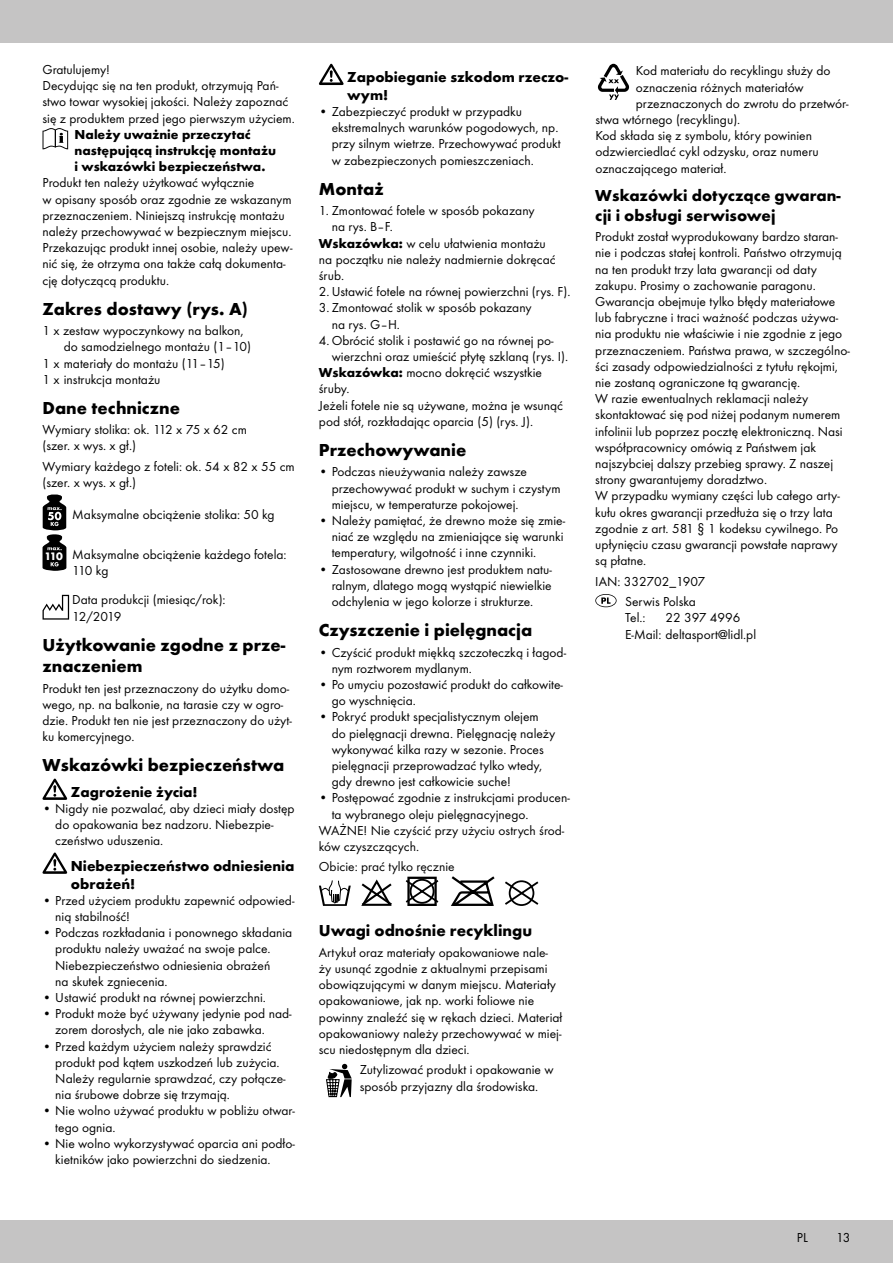
<style>
.page{position:relative;width:893px;height:1263px;background:#fff}
.page>*{position:absolute;margin:0;border:0;box-sizing:border-box;transform-origin:0 0}
.t1{font:700 18px/21.6px "Futura TOT";color:#000}
.t2{font:700 16.5px/19.8px "Futura TOT";color:#000}
.t3{font:700 15px/18px "Futura TOT";color:#000}
.t4{font:13.5px/16.2px "Futura TOT Boo";color:#000}
.t5{font:700 13.5px/16.2px "Futura TOT";color:#000}
.s1{font-family:"Futura TOT";font-weight:700;font-size:11.25px;color:#fff}
.s2{font-family:"Futura TOT";font-weight:700}
</style>
<div class="page">
<div style="left:0;top:1220px;width:893px;height:43px;background:#c5c4c4"></div>
<div style="left:0;top:0;width:893px;height:43px;background:#c5c4c4"></div>
<svg style="left:43px;top:128px;width:25px;height:21px"></svg>
<svg style="left:43px;top:494px;width:23px;height:77px"></svg>
<svg style="left:43px;top:595px;width:26px;height:25px"></svg>
<svg style="left:43px;top:779px;width:24px;height:21px"></svg>
<svg style="left:43px;top:852px;width:24px;height:22px"></svg>
<svg style="left:319px;top:64px;width:25px;height:21px"></svg>
<svg style="left:361px;top:879px;width:31px;height:27px"></svg>
<svg style="left:405px;top:877px;width:34px;height:29px"></svg>
<svg style="left:451px;top:876px;width:44px;height:30px"></svg>
<svg style="left:505px;top:880px;width:33px;height:26px"></svg>
<svg style="left:319px;top:880px;width:32px;height:26px"></svg>
<svg style="left:326px;top:1064px;width:26px;height:33px"></svg>
<svg style="left:598px;top:64px;width:31px;height:36px"></svg>
<svg style="left:595px;top:594px;width:22px;height:13px"></svg>
<p class="t4" style="left:43px;top:61px;width:254px">Gratulujemy!<br>Decydując się na ten produkt, otrzymują Pań&shy;stwo towar wysokiej jakości. Należy zapoznać się z produktem przed jego pierwszym użyciem.</p>
<p class="t5" style="left:75px;top:126px;width:203px">Należy uważnie przeczytać następującą instrukcję montażu i wskazówki bezpieczeństwa.</p>
<p class="t4" style="left:43px;top:175px;width:251px">Produkt ten należy użytkować wyłącznie<br>w opisany sposób oraz zgodnie ze wskazanym przeznaczeniem. Niniejszą instrukcję montażu należy przechowywać w bezpiecznym miejscu.<br>Przekazując produkt innej osobie, należy upew&shy;nić się, że otrzyma ona także całą dokumenta&shy;cję dotyczącą produktu.</p>
<h1 class="t1" style="left:43px;top:297px;width:207px">Zakres dostawy (rys. A)</h1>
<p class="t4" style="left:43px;top:322px;width:203px">1 x zestaw wypoczynkowy na balkon,</p>
<p class="t4" style="left:64px;top:339px;width:189px">do samodzielnego montażu (1–10)</p>
<p class="t4" style="left:43px;top:355px;width:184px">1 x materiały do montażu (11–15)</p>
<p class="t4" style="left:43px;top:371px;width:119px">1 x instrukcja montażu</p>
<h1 class="t1" style="left:43px;top:397px;width:139px">Dane techniczne</h1>
<p class="t4" style="left:43px;top:422px;width:206px">Wymiary stolika: ok. 112 x 75 x 62 cm (szer. x wys. x gł.)</p>
<p class="t4" style="left:43px;top:458px;width:254px">Wymiary każdego z foteli: ok. 54 x 82 x 55 cm (szer. x wys. x gł.)</p>
<p class="t4" style="left:72px;top:506px;width:204px">Maksymalne obciążenie stolika: 50 kg</p>
<p class="t4" style="left:72px;top:546px;width:216px;text-indent:-28px"><span class="s1">110</span> Maksymalne obciążenie każdego fotela:<br>110 kg</p>
<p class="t4" style="left:72px;top:592px;width:155px">Data produkcji (miesiąc/rok):<br>12/2019</p>
<h1 class="t1" style="left:43px;top:633px;width:244px">Użytkowanie zgodne z prze&shy;znaczeniem</h1>
<p class="t4" style="left:43px;top:680px;width:251px">Produkt ten jest przeznaczony do użytku domo&shy;wego, np. na balkonie, na tarasie czy w ogro&shy;dzie. Produkt ten nie jest przeznaczony do użyt&shy;ku komercyjnego.</p>
<h1 class="t1" style="left:43px;top:754px;width:243px">Wskazówki bezpieczeństwa</h1>
<p class="t3" style="left:71px;top:782px;width:128px">Zagrożenie życia!</p>
<p class="t4" style="left:55px;top:800px;width:241px;text-indent:-13px">• Nigdy nie pozwalać, aby dzieci miały dostęp do opakowania bez nadzoru. Niebezpie&shy;czeństwo uduszenia.</p>
<p class="t3" style="left:71px;top:856px;width:225px">Niebezpieczeństwo odniesienia obrażeń!</p>
<p class="t4" style="left:55px;top:892px;width:241px;text-indent:-13px">• Przed użyciem produktu zapewnić odpowied&shy;nią stabilność!</p>
<p class="t4" style="left:55px;top:924px;width:239px;text-indent:-13px">• Podczas rozkładania i ponownego składania produktu należy uważać na swoje palce.<br>Niebezpieczeństwo odniesienia obrażeń<br>na skutek zgniecenia.</p>
<p class="t4" style="left:43px;top:989px;width:225px">• Ustawić produkt na równej powierzchni.</p>
<p class="t4" style="left:55px;top:1005px;width:238px;text-indent:-13px">• Produkt może być używany jedynie pod nad&shy;zorem dorosłych, ale nie jako zabawka.</p>
<p class="t4" style="left:55px;top:1038px;width:232px;text-indent:-13px">• Przed każdym użyciem należy sprawdzić produkt pod kątem uszkodzeń lub zużycia.<br>Należy regularnie sprawdzać, czy połącze&shy;nia śrubowe dobrze się trzymają.</p>
<p class="t4" style="left:55px;top:1103px;width:241px;text-indent:-13px">• Nie wolno używać produktu w pobliżu otwar&shy;tego ognia.</p>
<p class="t4" style="left:55px;top:1135px;width:241px;text-indent:-13px">• Nie wolno wykorzystywać oparcia ani podło&shy;kietników jako powierzchni do siedzenia.</p>
<p class="t3" style="left:347px;top:68px;width:223px">Zapobieganie szkodom rzeczo&shy;wym!</p>
<p class="t4" style="left:332px;top:103px;width:231px;text-indent:-13px">• Zabezpieczyć produkt w przypadku ekstremalnych warunków pogodowych, np. przy silnym wietrze. Przechowywać produkt w zabezpieczonych pomieszczeniach.</p>
<h1 class="t1" style="left:319px;top:178px;width:66px">Montaż</h1>
<p class="t4" style="left:319px;top:203px;width:217px">1. Zmontować fotele w sposób pokazany</p>
<p class="t4" style="left:332px;top:219px;width:63px">na rys. B–F.</p>
<p class="t4" style="left:319px;top:235px;width:228px"><span class="s2">Wskazówka:</span> w celu ułatwienia montażu</p>
<p class="t4" style="left:319px;top:251px;width:238px">na początku nie należy nadmiernie dokręcać</p>
<p class="t4" style="left:319px;top:267px;width:27px">śrub.</p>
<p class="t4" style="left:319px;top:284px;width:253px">2.Ustawić fotele na równej powierzchni (rys. F).</p>
<p class="t4" style="left:319px;top:300px;width:214px">3. Zmontować stolik w sposób pokazany</p>
<p class="t4" style="left:332px;top:316px;width:70px">na rys. G–H.</p>
<p class="t4" style="left:319px;top:332px;width:236px">4.Obrócić stolik i postawić go na równej po-</p>
<p class="t4" style="left:332px;top:348px;width:238px">wierzchni oraz umieścić płytę szklaną (rys. I).</p>
<p class="t4" style="left:319px;top:365px;width:225px"><span class="s2">Wskazówka:</span> mocno dokręcić wszystkie</p>
<p class="t4" style="left:319px;top:381px;width:32px">śruby.</p>
<p class="t4" style="left:319px;top:397px;width:246px">Jeżeli fotele nie są używane, można je wsunąć</p>
<p class="t4" style="left:319px;top:413px;width:216px">pod stół, rozkładając oparcia (5) (rys. J).</p>
<h1 class="t1" style="left:319px;top:439px;width:149px">Przechowywanie</h1>
<p class="t4" style="left:332px;top:464px;width:230px;text-indent:-13px">• Podczas nieużywania należy zawsze przechowywać produkt w suchym i czystym miejscu, w temperaturze pokojowej.</p>
<p class="t4" style="left:332px;top:512px;width:235px;text-indent:-13px">• Należy pamiętać, że drewno może się zmie&shy;niać ze względu na zmieniające się warunki temperatury, wilgotność i inne czynniki.</p>
<p class="t4" style="left:332px;top:561px;width:222px;text-align:justify;text-indent:-13px">• Zastosowane drewno jest produktem natu&shy;ralnym, dlatego mogą wystąpić niewielkie odchylenia w jego kolorze i strukturze.</p>
<h1 class="t1" style="left:319px;top:619px;width:215px">Czyszczenie i pielęgnacja</h1>
<p class="t4" style="left:332px;top:644px;width:236px;text-indent:-13px">• Czyścić produkt miękką szczoteczką i łagod&shy;nym roztworem mydlanym.</p>
<p class="t4" style="left:332px;top:676px;width:233px;text-indent:-13px">• Po umyciu pozostawić produkt do całkowite&shy;go wyschnięcia.</p>
<p class="t4" style="left:332px;top:709px;width:225px;text-indent:-13px">• Pokryć produkt specjalistycznym olejem do pielęgnacji drewna. Pielęgnację należy wykonywać kilka razy w sezonie. Proces pielęgnacji przeprowadzać tylko wtedy, gdy drewno jest całkowicie suche!</p>
<p class="t4" style="left:319px;top:790px;width:252px">• Postępować zgodnie z instrukcjami producen-</p>
<p class="t4" style="left:332px;top:806px;width:198px">ta wybranego oleju pielęgnacyjnego.</p>
<p class="t4" style="left:319px;top:822px;width:247px">WAŻNE! Nie czyścić przy użyciu ostrych środ-</p>
<p class="t4" style="left:319px;top:838px;width:102px">ków czyszczących.</p>
<p class="t4" style="left:319px;top:859px;width:137px">Obicie: prać tylko ręcznie</p>
<p class="t2" style="left:319px;top:921px;width:215px">Uwagi odnośnie recyklingu</p>
<p class="t4" style="left:319px;top:944px;width:245px">Artykuł oraz materiały opakowaniowe nale&shy;ży usunąć zgodnie z aktualnymi przepisami obowiązującymi w danym miejscu. Materiały opakowaniowe, jak np. worki foliowe nie powinny znaleźć się w rękach dzieci. Materiał opakowaniowy należy przechowywać w miej&shy;scu niedostępnym dla dzieci.</p>
<p class="t4" style="left:360px;top:1062px;width:195px">Zutylizować produkt i opakowanie w sposób przyjazny dla środowiska.</p>
<p class="t4" style="left:636px;top:63px;width:196px">Kod materiału do recyklingu służy do</p>
<p class="t4" style="left:636px;top:79px;width:169px">oznaczenia różnych materiałów</p>
<p class="t4" style="left:636px;top:95px;width:214px">przeznaczonych do zwrotu do przetwór-</p>
<p class="t4" style="left:595px;top:111px;width:147px">stwa wtórnego (recyklingu).</p>
<p class="t4" style="left:595px;top:128px;width:218px">Kod składa się z symbolu, który powinien</p>
<p class="t4" style="left:595px;top:144px;width:225px">odzwierciedlać cykl odzysku, oraz numeru</p>
<p class="t4" style="left:595px;top:160px;width:133px">oznaczającego materiał.</p>
<p class="t2" style="left:595px;top:185px;width:247px">Wskazówki dotyczące gwaran&shy;cji i obsługi serwisowej</p>
<p class="t4" style="left:595px;top:229px;width:256px">Produkt został wyprodukowany bardzo staran&shy;nie i podczas stałej kontroli. Państwo otrzymują na ten produkt trzy lata gwarancji od daty zakupu. Prosimy o zachowanie paragonu.<br>Gwarancja obejmuje tylko błędy materiałowe lub fabryczne i traci ważność podczas używa&shy;nia produktu nie właściwie i nie zgodnie z jego przeznaczeniem. Państwa prawa, w szczególno&shy;ści zasady odpowiedzialności z tytułu rękojmi, nie zostaną ograniczone tą gwarancję.<br>W razie ewentualnych reklamacji należy skontaktować się pod niżej podanym numerem infolinii lub poprzez pocztę elektroniczną. Nasi współpracownicy omówią z Państwem jak najszybciej dalszy przebieg sprawy. Z naszej strony gwarantujemy doradztwo.<br>W przypadku wymiany części lub całego arty&shy;kułu okres gwarancji przedłuża się o trzy lata zgodnie z art. 581 § 1 kodeksu cywilnego. Po upłynięciu czasu gwarancji powstałe naprawy są płatne.</p>
<p class="t4" style="left:625px;top:571px;width:82px;line-height:20.4px;text-indent:-30px">IAN: 332702_1907<br>Serwis Polska</p>
<p class="t4" style="left:625px;top:610px;width:22px">Tel.:</p>
<p class="t4" style="left:625px;top:610px;width:133px;text-indent:40px">22 397 4996<br>E-Mail: deltasport@lidl.pl</p>
<p class="t4" style="left:797px;top:1229px;width:13px">PL</p>
<p class="t4" style="left:836px;top:1229px;width:16px">13</p>
</div>
